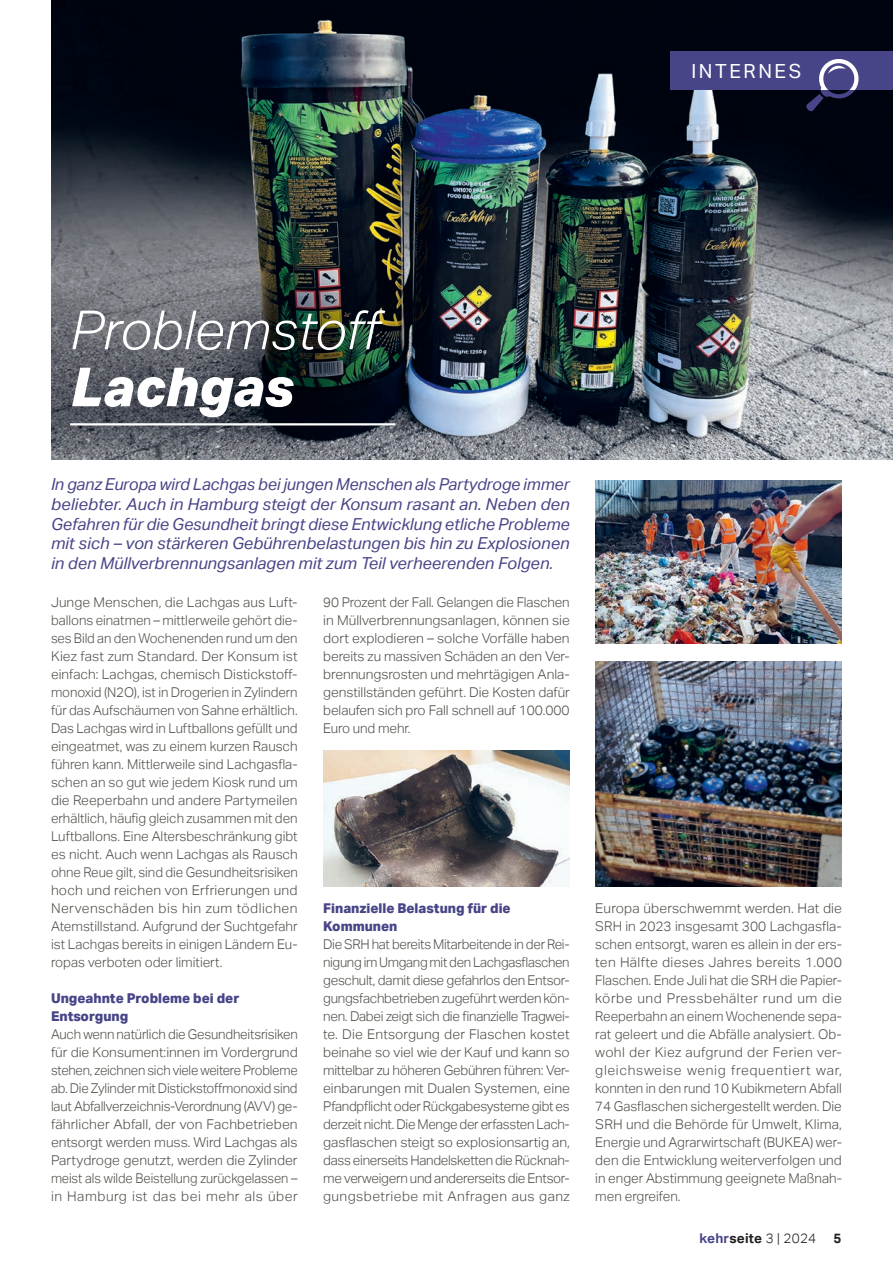
<style>
.page{position:relative;width:893px;height:1263px;background:#fff}
.page>*{position:absolute;margin:0;border:0;box-sizing:border-box;transform-origin:0 0}
.t1{font:italic 300 54px "Aktiv Grotesk";letter-spacing:-.005em;color:#fff}
.t2{font:italic 800 54px "Aktiv Grotesk";color:#fff}
.t3{font:19.5px "Aktiv Grotesk";letter-spacing:.13em;color:#fff}
.t4{font:italic 16.5px/19.8px "Aktiv Grotesk";color:#474487;text-align:justify}
.t5{font:300 13.5px/18px "Aktiv Grotesk";color:#4d4e47;text-align:justify}
.t6{font:800 13.5px/18px "Aktiv Grotesk";color:#474487}
.t7{font:300 13.5px "Aktiv Grotesk";color:#231f20}
.t8{font:700 13.5px "Aktiv Grotesk";color:#231f20}
.s1{font-weight:700;color:#474487}
.s2{font-weight:700}
</style>
<div class="page">
<img style="left:51px;top:0;width:842px;height:459px">
<img style="left:595px;top:481px;width:247px;height:162px">
<img style="left:323px;top:750px;width:247px;height:136px">
<img style="left:595px;top:661px;width:247px;height:225px">
<hr style="left:70px;top:423px;width:325px;height:2px;background:#fff">
<div style="left:671px;top:51px;width:222px;height:38px;background:#474487"></div>
<svg style="left:806px;top:59px;width:54px;height:53px"></svg>
<h2 class="t3" style="left:691px;top:60px;width:111px">INTERNES</h2>
<h1 class="t1" style="left:70px;top:299px;width:317px">Problemstoff</h1>
<h1 class="t2" style="left:70px;top:353px;width:225px">Lachgas</h1>
<p class="t4" style="left:51px;top:474px;width:520px">In ganz Europa wird Lachgas bei jungen Menschen als Partydroge immer beliebter. Auch in Hamburg steigt der Konsum rasant an. Neben den Gefahren für die Gesundheit bringt diese Entwicklung etliche Probleme mit sich – von stärkeren Gebührenbelastungen bis hin zu Explosionen in den Müllverbrennungsanlagen mit zum Teil verheerenden Folgen.</p>
<p class="t5" style="left:323px;top:594px;width:248px">90 Prozent der Fall. Gelangen die Flaschen in Müllverbrennungsanlagen, können sie dort explodieren – solche Vorfälle haben bereits zu massiven Schäden an den Ver&shy;brennungsrosten und mehrtägigen Anla&shy;genstillständen geführt. Die Kosten dafür belaufen sich pro Fall schnell auf 100.000<br>Euro und mehr.</p>
<p class="t5" style="left:51px;top:594px;width:248px">Junge Menschen, die Lachgas aus Luft&shy;ballons einatmen – mittlerweile gehört die&shy;ses Bild an den Wochenenden rund um den Kiez fast zum Standard. Der Konsum ist einfach: Lachgas, chemisch Distickstoff&shy;monoxid (N2O), ist in Drogerien in Zylindern für das Aufschäumen von Sahne erhältlich.<br>Das Lachgas wird in Luftballons gefüllt und eingeatmet, was zu einem kurzen Rausch führen kann. Mittlerweile sind Lachgasfla&shy;schen an so gut wie jedem Kiosk rund um die Reeperbahn und andere Partymeilen erhältlich, häufig gleich zusammen mit den Luftballons. Eine Altersbeschränkung gibt es nicht. Auch wenn Lachgas als Rausch ohne Reue gilt, sind die Gesundheitsrisiken hoch und reichen von Erfrierungen und Nervenschäden bis hin zum tödlichen Atemstillstand. Aufgrund der Suchtgefahr ist Lachgas bereits in einigen Ländern Eu&shy;ropas verboten oder limitiert.</p>
<p class="t6" style="left:51px;top:990px;width:190px">Ungeahnte Probleme bei der<br>Entsorgung</p>
<p class="t5" style="left:51px;top:1026px;width:248px">Auch wenn natürlich die Gesundheitsrisiken für die Konsument:innen im Vordergrund stehen, zeichnen sich viele weitere Probleme ab. Die Zylinder mit Distickstoffmonoxid sind laut Abfallverzeichnis-Verordnung (AVV) ge&shy;fährlicher Abfall, der von Fachbetrieben entsorgt werden muss. Wird Lachgas als Partydroge genutzt, werden die Zylinder meist als wilde Beistellung zurückgelassen – in Hamburg ist das bei mehr als über</p>
<p class="t6" style="left:323px;top:900px;width:189px">Finanzielle Belastung für die<br>Kommunen</p>
<p class="t5" style="left:323px;top:936px;width:248px">Die SRH hat bereits Mitarbeitende in der Rei&shy;nigung im Umgang mit den Lachgasflaschen geschult, damit diese gefahrlos den Entsor&shy;gungsfachbetrieben zugeführt werden kön&shy;nen. Dabei zeigt sich die finanzielle Tragwei&shy;te. Die Entsorgung der Flaschen kostet beinahe so viel wie der Kauf und kann so mittelbar zu höheren Gebühren führen: Ver&shy;einbarungen mit Dualen Systemen, eine Pfandpflicht oder Rückgabesysteme gibt es derzeit nicht. Die Menge der erfassten Lach&shy;gasflaschen steigt so explosionsartig an, dass einerseits Handelsketten die Rücknah&shy;me verweigern und andererseits die Entsor&shy;gungsbetriebe mit Anfragen aus ganz</p>
<p class="t5" style="left:595px;top:900px;width:248px">Europa überschwemmt werden. Hat die SRH in 2023 insgesamt 300 Lachgasfla&shy;schen entsorgt, waren es allein in der ers&shy;ten Hälfte dieses Jahres bereits 1.000<br>Flaschen. Ende Juli hat die SRH die Papier&shy;körbe und Pressbehälter rund um die Reeperbahn an einem Wochenende sepa&shy;rat geleert und die Abfälle analysiert. Ob&shy;wohl der Kiez aufgrund der Ferien ver&shy;gleichsweise wenig frequentiert war, konnten in den rund 10 Kubikmetern Abfall 74 Gasflaschen sichergestellt werden. Die SRH und die Behörde für Umwelt, Klima, Energie und Agrarwirtschaft (BUKEA) wer&shy;den die Entwicklung weiterverfolgen und in enger Abstimmung geeignete Maßnah&shy;men ergreifen.</p>
<p class="t7" style="left:699px;top:1230px;width:118px"><span class="s1">kehr</span><span class="s2">seite</span> 3 | 2024</p>
<p class="t8" style="left:833px;top:1230px;width:9px">5</p>
</div>
